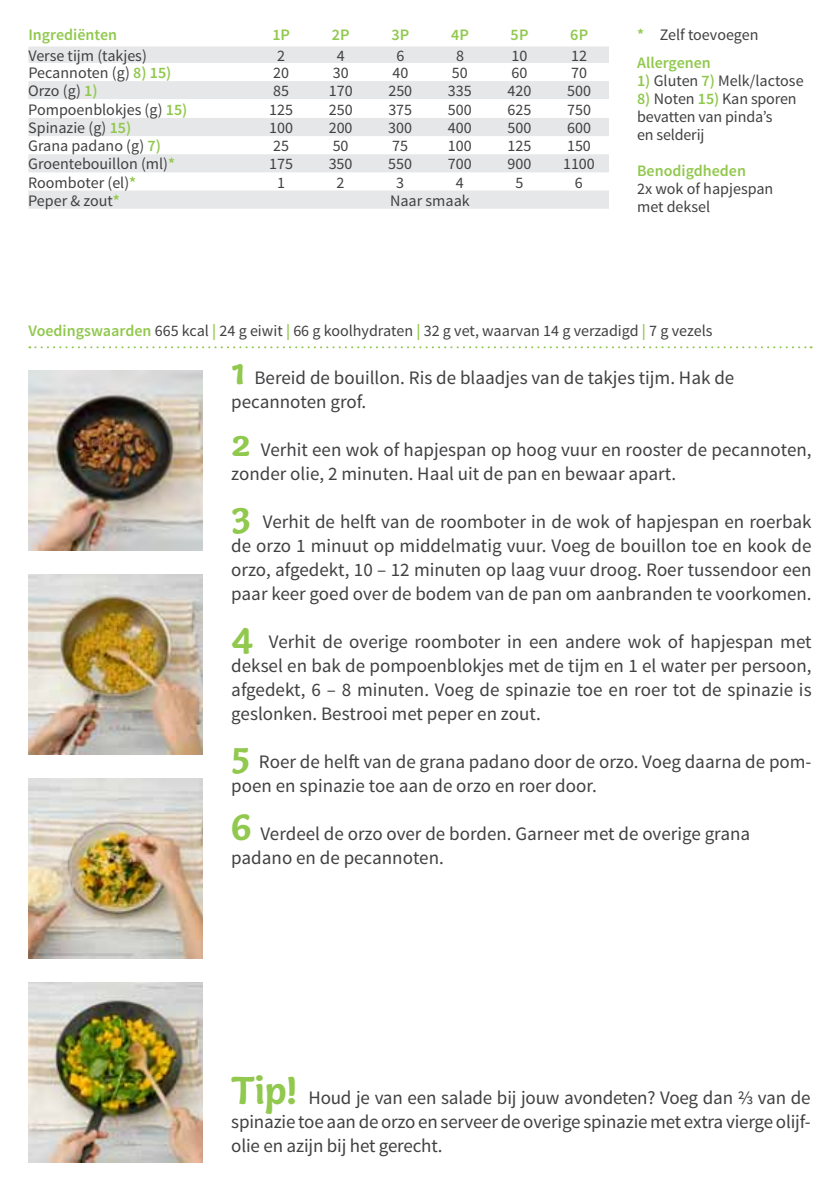
<style>
.page{position:relative;width:840px;height:1191px;background:#fff}
.page>*{position:absolute;margin:0;border:0;box-sizing:border-box;transform-origin:0 0}
.t1{font:19px/24px "Source Sans Pro";color:#414042}
.t2{font:16px/18px "Source Sans Pro";color:#414042}
.t3{font:600 16px "Source Sans Pro";color:#91c84e}
.s1{font-weight:600;color:#91c84e}
.s2{font-family:"Capucine Basic";font-weight:700;font-size:40px;color:#91c84e}
</style>
<div class="page">
<svg style="left:29px;top:346px;width:782px;height:2px"></svg>
<img style="left:28px;top:370px;width:175px;height:180px">
<img style="left:28px;top:574px;width:175px;height:180px">
<img style="left:28px;top:778px;width:175px;height:180px">
<img style="left:28px;top:982px;width:175px;height:180px">
<svg style="left:28px;top:46px;width:580px;height:53px"></svg>
<svg style="left:28px;top:118px;width:580px;height:91px;fill:#e6e7e8"></svg>
<p class="t3" style="left:28px;top:25px;width:90px">Ingrediënten</p>
<p class="t3" style="left:272px;top:25px;width:19px">1P</p>
<p class="t3" style="left:332px;top:25px;width:19px">2P</p>
<p class="t3" style="left:391px;top:25px;width:19px">3P</p>
<p class="t3" style="left:451px;top:25px;width:19px">4P</p>
<p class="t3" style="left:510px;top:25px;width:19px">5P</p>
<p class="t3" style="left:570px;top:25px;width:19px">6P</p>
<p class="t2" style="left:28px;top:47px;width:120px">Verse tijm (takjes)</p>
<p class="t2" style="left:277px;top:47px;width:9px">2</p>
<p class="t2" style="left:336px;top:47px;width:9px">4</p>
<p class="t2" style="left:396px;top:47px;width:9px">6</p>
<p class="t2" style="left:455px;top:47px;width:9px">8</p>
<p class="t2" style="left:511px;top:47px;width:17px">10</p>
<p class="t2" style="left:571px;top:47px;width:17px">12</p>
<p class="t2" style="left:28px;top:64px;width:144px">Pecannoten (g) <span class="s1">8) 15)</span></p>
<p class="t2" style="left:273px;top:64px;width:17px">20</p>
<p class="t2" style="left:332px;top:64px;width:17px">30</p>
<p class="t2" style="left:392px;top:64px;width:17px">40</p>
<p class="t2" style="left:451px;top:64px;width:17px">50</p>
<p class="t2" style="left:511px;top:64px;width:17px">60</p>
<p class="t2" style="left:571px;top:64px;width:17px">70</p>
<p class="t2" style="left:28px;top:82px;width:71px">Orzo (g) <span class="s1">1)</span></p>
<p class="t2" style="left:273px;top:82px;width:17px">85</p>
<p class="t2" style="left:328px;top:82px;width:25px">170</p>
<p class="t2" style="left:388px;top:82px;width:25px">250</p>
<p class="t2" style="left:447px;top:82px;width:25px">335</p>
<p class="t2" style="left:507px;top:82px;width:25px">420</p>
<p class="t2" style="left:567px;top:82px;width:25px">500</p>
<p class="t2" style="left:28px;top:101px;width:161px">Pompoenblokjes (g) <span class="s1">15)</span></p>
<p class="t2" style="left:269px;top:101px;width:25px">125</p>
<p class="t2" style="left:328px;top:101px;width:25px">250</p>
<p class="t2" style="left:388px;top:101px;width:25px">375</p>
<p class="t2" style="left:447px;top:101px;width:25px">500</p>
<p class="t2" style="left:507px;top:101px;width:25px">625</p>
<p class="t2" style="left:566px;top:101px;width:25px">750</p>
<p class="t2" style="left:28px;top:119px;width:105px">Spinazie (g) <span class="s1">15)</span></p>
<p class="t2" style="left:269px;top:119px;width:25px">100</p>
<p class="t2" style="left:328px;top:119px;width:25px">200</p>
<p class="t2" style="left:388px;top:119px;width:25px">300</p>
<p class="t2" style="left:447px;top:119px;width:25px">400</p>
<p class="t2" style="left:507px;top:119px;width:25px">500</p>
<p class="t2" style="left:566px;top:119px;width:25px">600</p>
<p class="t2" style="left:28px;top:137px;width:134px">Grana padano (g) <span class="s1">7)</span></p>
<p class="t2" style="left:273px;top:137px;width:17px">25</p>
<p class="t2" style="left:332px;top:137px;width:17px">50</p>
<p class="t2" style="left:392px;top:137px;width:17px">75</p>
<p class="t2" style="left:447px;top:137px;width:25px">100</p>
<p class="t2" style="left:507px;top:137px;width:25px">125</p>
<p class="t2" style="left:566px;top:137px;width:25px">150</p>
<p class="t2" style="left:28px;top:155px;width:148px">Groentebouillon (ml)<span class="s1">*</span></p>
<p class="t2" style="left:269px;top:155px;width:25px">175</p>
<p class="t2" style="left:328px;top:155px;width:25px">350</p>
<p class="t2" style="left:388px;top:155px;width:25px">550</p>
<p class="t2" style="left:447px;top:155px;width:25px">700</p>
<p class="t2" style="left:507px;top:155px;width:25px">900</p>
<p class="t2" style="left:562px;top:155px;width:33px">1100</p>
<p class="t2" style="left:28px;top:173px;width:109px">Roomboter (el)<span class="s1">*</span></p>
<p class="t2" style="left:277px;top:173px;width:9px">1</p>
<p class="t2" style="left:336px;top:173px;width:9px">2</p>
<p class="t2" style="left:396px;top:173px;width:9px">3</p>
<p class="t2" style="left:455px;top:173px;width:9px">4</p>
<p class="t2" style="left:515px;top:173px;width:9px">5</p>
<p class="t2" style="left:574px;top:173px;width:9px">6</p>
<p class="t2" style="left:28px;top:192px;width:93px">Peper &amp; zout<span class="s1">*</span></p>
<p class="t2" style="left:390px;top:192px;width:81px">Naar smaak</p>
<p class="t2" style="left:636px;top:21px;width:123px;line-height:28px"><span class="s1">*</span> Zelf toevoegen<br><span class="s1">Allergenen</span></p>
<p class="t2" style="left:636px;top:72px;width:168px"><span class="s1">1)</span> Gluten <span class="s1">7)</span> Melk/lactose</p>
<p class="t2" style="left:636px;top:90px;width:161px"><span class="s1">8)</span> Noten <span class="s1">15)</span> Kan sporen bevatten van pinda’s<br>en selderij</p>
<p class="t3" style="left:636px;top:161px;width:110px">Benodigdheden</p>
<p class="t2" style="left:636px;top:180px;width:138px">2x wok of hapjespan met deksel</p>
<p class="t2" style="left:28px;top:321px;width:685px"><span class="s1">Voedingswaarden</span> 665 kcal <span class="s1">|</span> 24 g eiwit <span class="s1">|</span> 66 g koolhydraten <span class="s1">|</span> 32 g vet, waarvan 14 g verzadigd <span class="s1">|</span> 7 g vezels</p>
<p class="t1" style="left:231px;top:366px;width:504px"><span class="s2">1</span> Bereid de bouillon. Ris de blaadjes van de takjes tijm. Hak de pecannoten grof.</p>
<p class="t1" style="left:231px;top:438px;width:581px"><span class="s2">2</span> Verhit een wok of hapjespan op hoog vuur en rooster de pecannoten, zonder olie, 2 minuten. Haal uit de pan en bewaar apart.</p>
<p class="t1" style="left:231px;top:510px;width:581px;text-align:justify"><span class="s2">3</span> Verhit de helft van de roomboter in de wok of hapjespan en roerbak de orzo 1 minuut op middelmatig vuur. Voeg de bouillon toe en kook de orzo, afgedekt, 10 – 12 minuten op laag vuur droog. Roer tussendoor een paar keer goed over de bodem van de pan om aanbranden te voorkomen.</p>
<p class="t1" style="left:231px;top:630px;width:581px;text-align:justify"><span class="s2">4</span> Verhit de overige roomboter in een andere wok of hapjespan met deksel en bak de pompoenblokjes met de tijm en 1 el water per persoon, afgedekt, 6 – 8 minuten. Voeg de spinazie toe en roer tot de spinazie is geslonken. Bestrooi met peper en zout.</p>
<p class="t1" style="left:231px;top:750px;width:581px"><span class="s2">5</span> Roer de helft van de grana padano door de orzo. Voeg daarna de pom&shy;poen en spinazie toe aan de orzo en roer door.</p>
<p class="t1" style="left:231px;top:822px;width:520px"><span class="s2">6</span> Verdeel de orzo over de borden. Garneer met de overige grana padano en de pecannoten.</p>
<p class="t1" style="left:231px;top:1086px;width:580px;text-align:justify"><span class="s2">Tip!</span> Houd je van een salade bij jouw avondeten? Voeg dan ⅔ van de spinazie toe aan de orzo en serveer de overige spinazie met extra vierge olijf&shy;olie en azijn bij het gerecht.</p>
</div>
